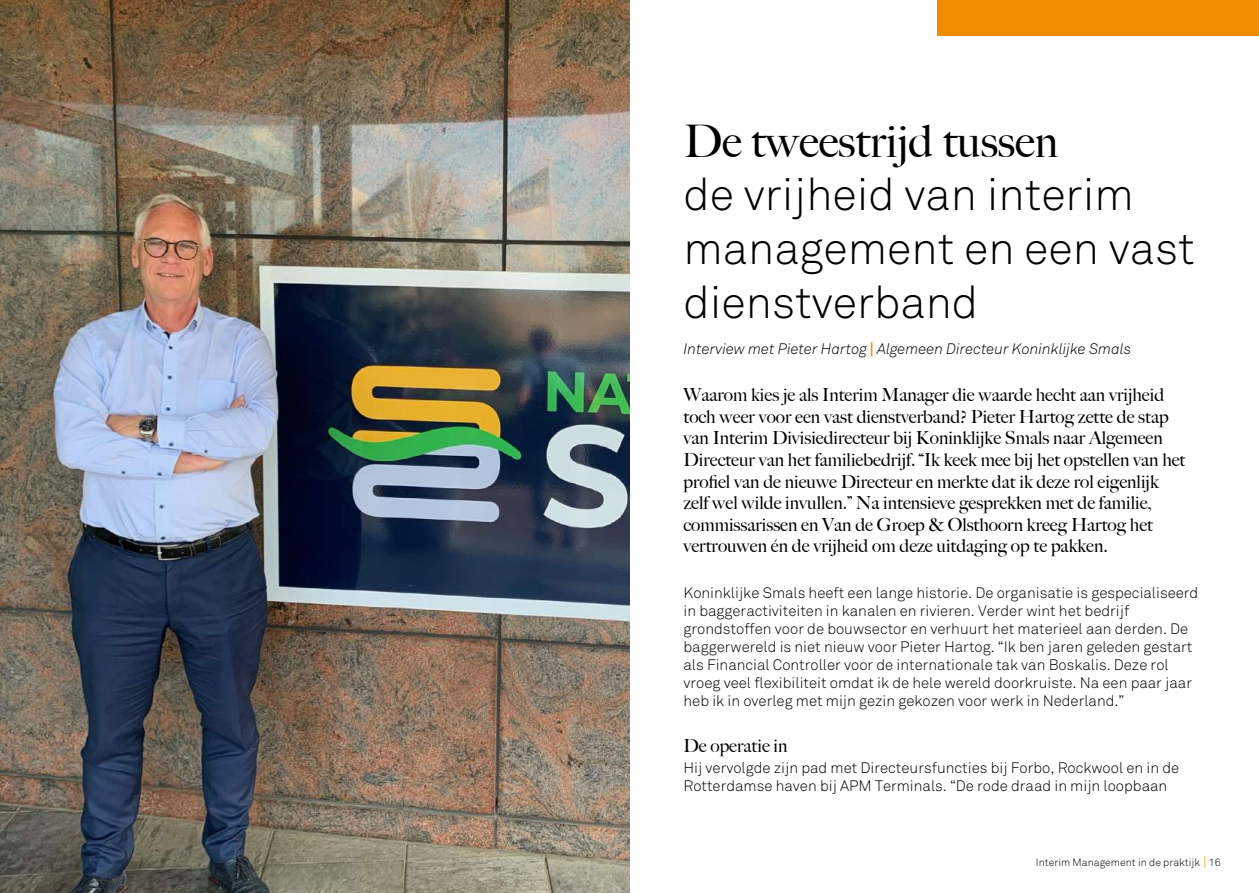
<style>
.page{position:relative;width:1259px;height:893px;background:#fff}
.page>*{position:absolute;margin:0;border:0;box-sizing:border-box;transform-origin:0 0}
.t1{font:300 45px/54px "Akkurat";color:#000}
.t2{font:500 45px "Big Caslon";color:#000}
.t3{font:500 18px/21.6px "Big Caslon";color:#000}
.t4{font:300 15px/18px "Akkurat";color:#000}
.t5{font:italic 300 15px "Akkurat";color:#000}
.t6{font:300 10.5px "Akkurat";color:#000}
.s1{font-weight:700;color:#f28c00}
.s2{font-size:13.5px;color:#f28c00}
</style>
<div class="page">
<img style="left:0;top:0;width:629px;height:893px">
<div style="left:937px;top:0;width:322px;height:35px;background:#f28c00"></div>
<h1 class="t2" style="left:684px;top:104px;width:376px">De tweestrijd tussen</h1>
<h1 class="t1" style="left:683px;top:169px;width:513px">de vrijheid van interim management en een vast dienstverband</h1>
<p class="t5" style="left:683px;top:340px;width:449px">Interview met Pieter Hartog <span class="s1">|</span> Algemeen Directeur Koninklijke Smals</p>
<p class="t3" style="left:683px;top:383px;width:503px">Waarom kies je als Interim Manager die waarde hecht aan vrijheid toch weer voor een vast dienstverband? Pieter Hartog zette de stap van Interim Divisiedirecteur bij Koninklijke Smals naar Algemeen Directeur van het familiebedrijf. “Ik keek mee bij het opstellen van het profiel van de nieuwe Directeur en merkte dat ik deze rol eigenlijk zelf wel wilde invullen.” Na intensieve gesprekken met de familie, commissarissen en Van de Groep &amp; Olsthoorn kreeg Hartog het vertrouwen én de vrijheid om deze uitdaging op te pakken.</p>
<p class="t4" style="left:683px;top:584px;width:516px">Koninklijke Smals heeft een lange historie. De organisatie is gespecialiseerd in baggeractiviteiten in kanalen en rivieren. Verder wint het bedrijf grondstoffen voor de bouwsector en verhuurt het materieel aan derden. De baggerwereld is niet nieuw voor Pieter Hartog. “Ik ben jaren geleden gestart als Financial Controller voor de internationale tak van Boskalis. Deze rol vroeg veel flexibiliteit omdat ik de hele wereld doorkruiste. Na een paar jaar heb ik in overleg met mijn gezin gekozen voor werk in Nederland.”</p>
<p class="t3" style="left:683px;top:734px;width:106px">De operatie in</p>
<p class="t4" style="left:683px;top:759px;width:497px">Hij vervolgde zijn pad met Directeursfuncties bij Forbo, Rockwool en in de<br>Rotterdamse haven bij APM Terminals. “De rode draad in mijn loopbaan</p>
<p class="t6" style="left:1036px;top:856px;width:186px">Interim Management in de praktijk <span class="s2">|</span> 16</p>
</div>
